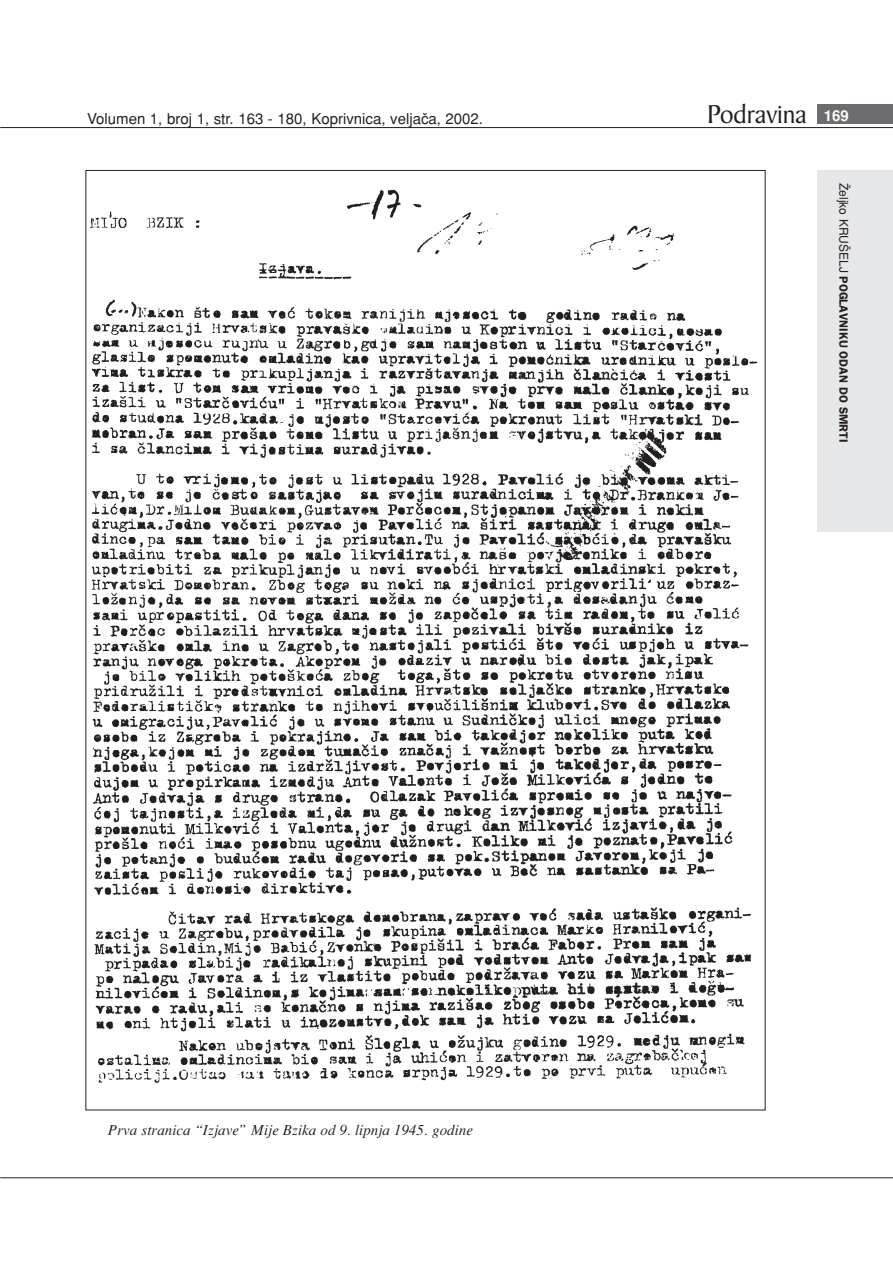
<style>
.page{position:relative;width:893px;height:1263px;background:#fff}
.page>*{position:absolute;margin:0;border:0;box-sizing:border-box;transform-origin:0 0}
.t1{font:27.6px "Baker Signet BT";color:#231f20}
.t2{font:15px "Helvetica ACN";color:#231f20}
.t3{font:italic 15px "Times ACN";color:#231f20}
.t4{font:600 12px "Franklin Gothic";color:#231f20}
.s1{font-family:"Helvetica ACN";font-weight:700;font-size:15px;color:#fff}
.s2{font-family:"Helvetica ACN";font-weight:400}
</style>
<div class="page">
<div style="left:817px;top:105px;width:75px;height:19px;background:#6c6d70"></div>
<div style="left:817px;top:170px;width:75px;height:361px;background:#e6e7e9"></div>
<hr style="left:0;top:127px;width:892px;height:1px;background:#231f20">
<hr style="left:0;top:1177px;width:892px;height:1px;background:#231f20">
<img style="left:90px;top:189px;width:668px;height:894px">
<p class="t2" style="left:87px;top:112px;width:397px">Volumen 1, broj 1, str. 163 - 180, Koprivnica, veljaËa, 2002.</p>
<h1 class="t1" style="left:707px;top:104px;width:143px">Podravina <span class="s1">169</span></h1>
<p class="t4" style="left:847px;top:183px;width:261px;rotate:90deg"><span class="s2">Æeljko KRU©ELJ</span> POGLAVNIKU ODAN DO SMRTI</p>
<p class="t3" style="left:108px;top:1124px;width:366px">Prva stranica “Izjave” Mije Bzika od 9. lipnja 1945. godine</p>
</div>
